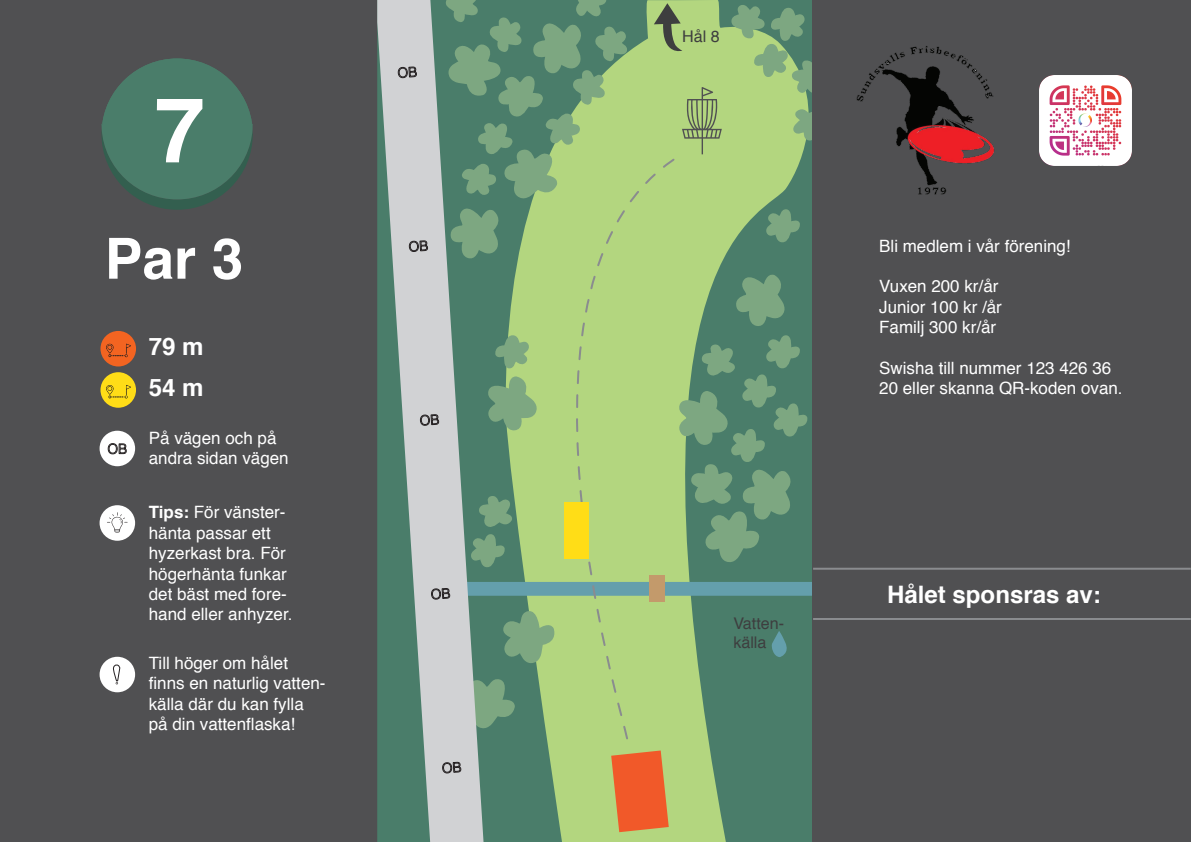
<style>
.page{position:relative;width:1191px;height:842px;background:#fff}
.page>*{position:absolute;margin:0;border:0;box-sizing:border-box;transform-origin:0 0}
.t1{font:700 90.7px "Helvetica";color:#fff}
.t2{font:700 56.7px "Helvetica";color:#fff}
.t3{font:700 24.1px "Helvetica";color:#fff}
.t4{font:17px/20.4px "Helvetica";color:#fff}
.t5{font:16.1px/19.3px "Helvetica";color:#3e3e3f}
.s1{font-weight:700}
</style>
<div class="page">
<div style="left:0;top:0;width:378px;height:842px;background:#505052"></div>
<div style="left:100px;top:331px;width:36px;height:35px;background:#f36421;border-radius:50%"></div>
<svg style="left:106px;top:343px;width:25px;height:15px"></svg>
<div style="left:100px;top:657px;width:35px;height:35px;background:#fff;border-radius:50%"></div>
<svg style="left:113px;top:664px;width:7px;height:21px"></svg>
<div style="left:100px;top:372px;width:36px;height:36px;background:#ffdd17;border-radius:50%"></div>
<svg style="left:106px;top:385px;width:25px;height:14px"></svg>
<div style="left:100px;top:431px;width:35px;height:35px;background:#fff;border-radius:50%"></div>
<svg style="left:108px;top:443px;width:18px;height:11px"></svg>
<svg style="left:101px;top:124px;width:152px;height:86px"></svg>
<div style="left:102px;top:58px;width:151px;height:141px;background:#4a7d6a;border-radius:50%"></div>
<div style="left:100px;top:505px;width:35px;height:36px;background:#fff;border-radius:50%"></div>
<svg style="left:107px;top:512px;width:21px;height:21px"></svg>
<svg style="left:505px;top:0;width:307px;height:842px;background:#7aa673"></svg>
<svg style="left:682px;top:87px;width:40px;height:67px;background:#9db874"></svg>
<div style="left:465px;top:582px;width:349px;height:14px;background:#649fac"></div>
<svg style="left:611px;top:750px;width:58px;height:82px;background:#e47139"></svg>
<svg style="left:734px;top:272px;width:54px;height:56px;background:#659376"></svg>
<svg style="left:764px;top:209px;width:37px;height:35px"></svg>
<svg style="left:682px;top:335px;width:126px;height:230px;background:#619072"></svg>
<svg style="left:483px;top:677px;width:6px;height:54px"></svg>
<svg style="left:483px;top:495px;width:6px;height:73px"></svg>
<svg style="left:485px;top:376px;width:4px;height:55px"></svg>
<svg style="left:770px;top:631px;width:20px;height:26px"></svg>
<svg style="left:654px;top:3px;width:28px;height:53px"></svg>
<svg style="left:489px;top:153px;width:193px;height:588px;background:#a1c77d"></svg>
<svg style="left:730px;top:3px;width:82px;height:92px;background:#85ae7a"></svg>
<svg style="left:790px;top:105px;width:22px;height:36px"></svg>
<svg style="left:377px;top:0;width:106px;height:842px;background:#96ada5"></svg>
<svg style="left:444px;top:0;width:184px;height:261px;background:#75a176"></svg>
<svg style="left:398px;top:55px;width:19px;height:23px"></svg>
<svg style="left:409px;top:228px;width:19px;height:24px"></svg>
<svg style="left:420px;top:402px;width:19px;height:24px"></svg>
<svg style="left:431px;top:576px;width:19px;height:23px"></svg>
<svg style="left:442px;top:750px;width:19px;height:23px"></svg>
<div style="left:563px;top:502px;width:25px;height:57px;background:#ffdd17"></div>
<div style="left:812px;top:0;width:378px;height:842px;background:#505052"></div>
<img style="left:856px;top:46px;width:138px;height:149px">
<hr style="left:813px;top:568px;width:377px;height:2px;background:#8a8c8f">
<hr style="left:813px;top:618px;width:377px;height:2px;background:#8a8c8f">
<img style="left:1039px;top:75px;width:92px;height:91px">
<h1 class="t1" style="left:155px;top:57px;width:52px">7</h1>
<h2 class="t2" style="left:105px;top:213px;width:140px">Par 3</h2>
<h3 class="t3" style="left:149px;top:327px;width:56px">79 m</h3>
<h3 class="t3" style="left:149px;top:368px;width:56px">54 m</h3>
<p class="t4" style="left:149px;top:428px;width:141px">På vägen och på andra sidan vägen</p>
<p class="t4" style="left:149px;top:503px;width:145px"><span class="s1">Tips:</span> För vänster&shy;hänta passar ett hyzerkast bra. För högerhänta funkar det bäst med fore&shy;hand eller anhyzer.</p>
<p class="t4" style="left:149px;top:653px;width:178px">Till höger om hålet finns en naturlig vatten&shy;källa där du kan fylla på din vattenflaska!</p>
<p class="t5" style="left:682px;top:27px;width:39px">Hål 8</p>
<p class="t5" style="left:733px;top:614px;width:52px">Vatten&shy;källa</p>
<p class="t4" style="left:879px;top:236px;width:193px">Bli medlem i vår förening!</p>
<p class="t4" style="left:879px;top:277px;width:124px">Vuxen 200 kr/år<br>Junior 100 kr /år<br>Familj 300 kr/år</p>
<p class="t4" style="left:879px;top:358px;width:245px">Swisha till nummer 123 426 36<br>20 eller skanna QR-koden ovan.</p>
<h3 class="t3" style="left:887px;top:575px;width:215px">Hålet sponsras av:</h3>
</div>
